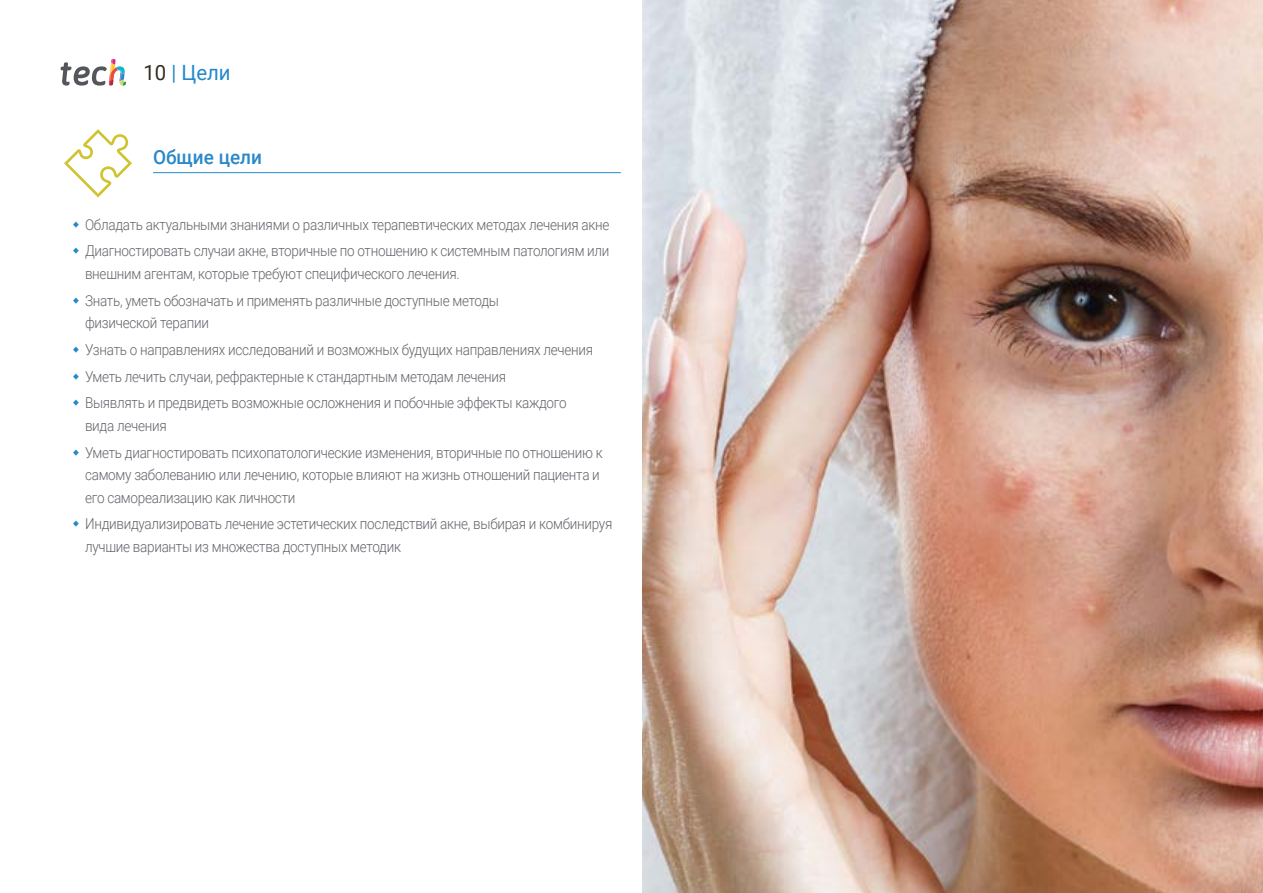
<style>
.page{position:relative;width:1263px;height:893px;background:#fff}
.page>*{position:absolute;margin:0;border:0;box-sizing:border-box;transform-origin:0 0}
.t1{font:21px "Roboto";color:#2488c9}
.t2{font:500 19.5px "Roboto";color:#2988c9}
.t3{font:300 15px/26.7px "Roboto";letter-spacing:-.02em;color:#61646a;scale:.9 1}
.s1{color:#312e20}
</style>
<div class="page">
<img style="left:642px;top:0;width:621px;height:893px">
<hr style="left:153px;top:172px;width:468px;height:1px;background:#2488c9">
<svg style="left:64px;top:129px;width:68px;height:68px"></svg>
<svg style="left:61px;top:59px;width:65px;height:27px"></svg>
<h1 class="t1" style="left:144px;top:57px;width:89px"><span class="s1">10</span> | Цели</h1>
<h2 class="t2" style="left:153px;top:144px;width:110px">Общие цели</h2>
<p class="t3" style="left:85px;top:210px;width:584px">Обладать актуальными знаниями о различных терапевтических методах лечения акне<br>Диагностировать случаи акне, вторичные по отношению к системным патологиям или</p>
<p class="t3" style="left:85px;top:260px;width:461px">внешним агентам, которые требуют специфического лечения.<br>Знать, уметь обозначать и применять различные доступные методы</p>
<p class="t3" style="left:85px;top:309px;width:566px">физической терапии<br>Узнать о направлениях исследований и возможных будущих направлениях лечения Уметь лечить случаи, рефрактерные к стандартным методам лечения<br>Выявлять и предвидеть возможные осложнения и побочные эффекты каждого</p>
<p class="t3" style="left:85px;top:412px;width:577px">вида лечения<br>Уметь диагностировать психопатологические изменения, вторичные по отношению к</p>
<p class="t3" style="left:85px;top:463px;width:573px;line-height:22.5px">самому заболеванию или лечению, которые влияют на жизнь отношений пациента и его самореализацию как личности</p>
<p class="t3" style="left:85px;top:512px;width:587px;line-height:22.5px">Индивидуализировать лечение эстетических последствий акне, выбирая и комбинируя лучшие варианты из множества доступных методик</p>
</div>
